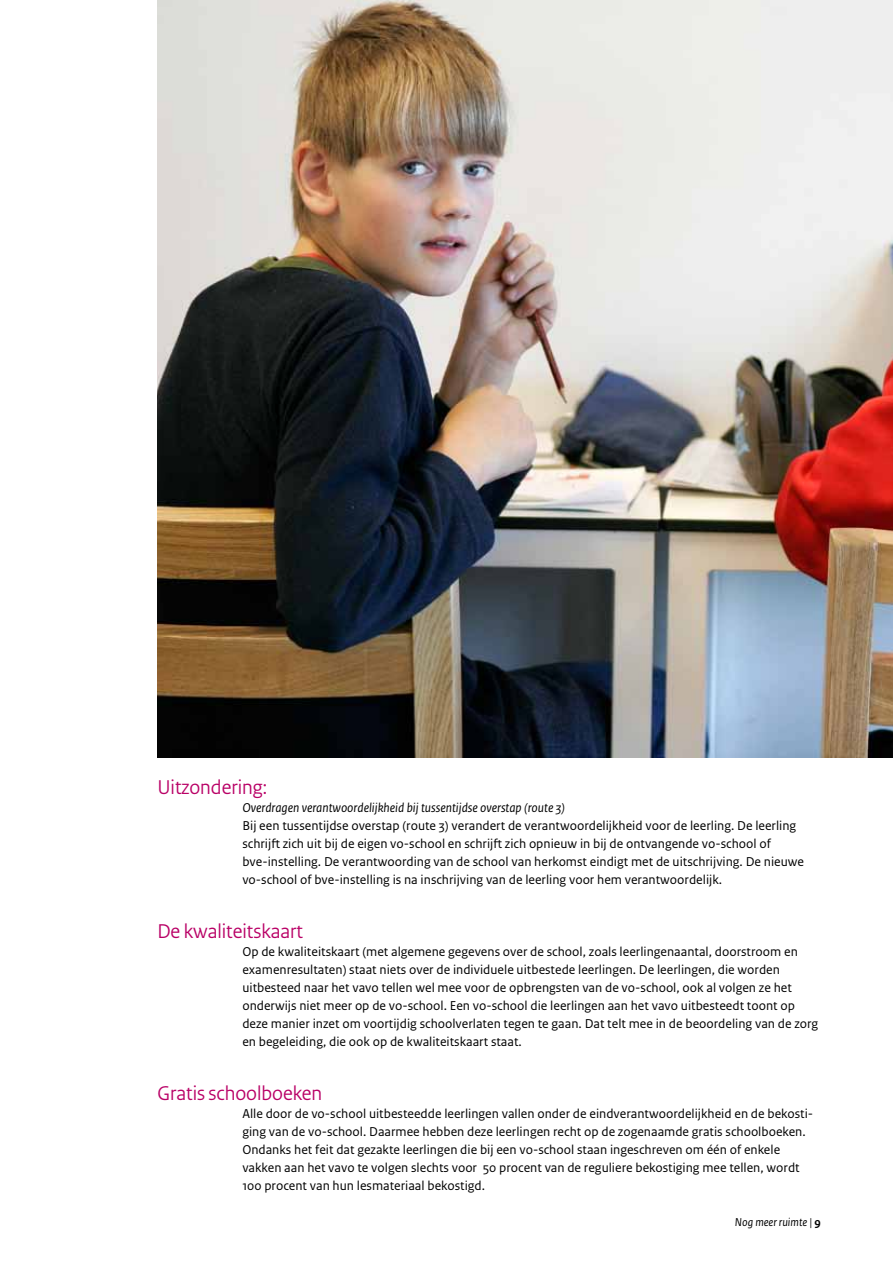
<style>
.page{position:relative;width:893px;height:1263px;background:#fff}
.page>*{position:absolute;margin:0;border:0;box-sizing:border-box;transform-origin:0 0}
.t1{font:21px "Rijksoverheid Sans Heading";color:#b90066}
.t2{font:13.5px/18px "Rijksoverheid Sans Text";color:#000}
.t3{font:italic 13.5px "Rijksoverheid Sans Text";color:#000}
.t4{font:italic 12px "Rijksoverheid Sans Text";color:#000}
.s1{font-weight:700;font-style:normal}
</style>
<div class="page">
<img style="left:157px;top:0;width:736px;height:758px">
<h1 class="t1" style="left:157px;top:775px;width:111px">Uitzondering:</h1>
<p class="t3" style="left:242px;top:800px;width:324px">Overdragen verantwoordelijkheid bij tussentijdse overstap (route 3)</p>
<p class="t2" style="left:242px;top:817px;width:563px">Bij een tussentijdse overstap (route 3) verandert de verantwoordelijkheid voor de leerling. De leerling schrijft zich uit bij de eigen vo-school en schrijft zich opnieuw in bij de ontvangende vo-school of bve-instelling. De verantwoording van de school van herkomst eindigt met de uitschrijving. De nieuwe vo-school of bve-instelling is na inschrijving van de leerling voor hem verantwoordelijk.</p>
<h1 class="t1" style="left:157px;top:919px;width:147px">De kwaliteitskaart</h1>
<p class="t2" style="left:242px;top:943px;width:577px">Op de kwaliteitskaart (met algemene gegevens over de school, zoals leerlingenaantal, doorstroom en examenresultaten) staat niets over de individuele uitbestede leerlingen. De leerlingen, die worden uitbesteed naar het vavo tellen wel mee voor de opbrengsten van de vo-school, ook al volgen ze het onderwijs niet meer op de vo-school. Een vo-school die leerlingen aan het vavo uitbesteedt toont op deze manier inzet om voortijdig schoolverlaten tegen te gaan. Dat telt mee in de beoordeling van de zorg en begeleiding, die ook op de kwaliteitskaart staat.</p>
<h1 class="t1" style="left:157px;top:1081px;width:166px">Gratis schoolboeken</h1>
<p class="t2" style="left:242px;top:1105px;width:572px">Alle door de vo-school uitbesteedde leerlingen vallen onder de eindverantwoordelijkheid en de bekosti&shy;ging van de vo-school. Daarmee hebben deze leerlingen recht op de zogenaamde gratis schoolboeken.<br>Ondanks het feit dat gezakte leerlingen die bij een vo-school staan ingeschreven om één of enkele vakken aan het vavo te volgen slechts voor 50 procent van de reguliere bekostiging mee tellen, wordt 100 procent van hun lesmateriaal bekostigd.</p>
<p class="t4" style="left:735px;top:1216px;width:87px">Nog meer ruimte | <span class="s1">9</span></p>
</div>
